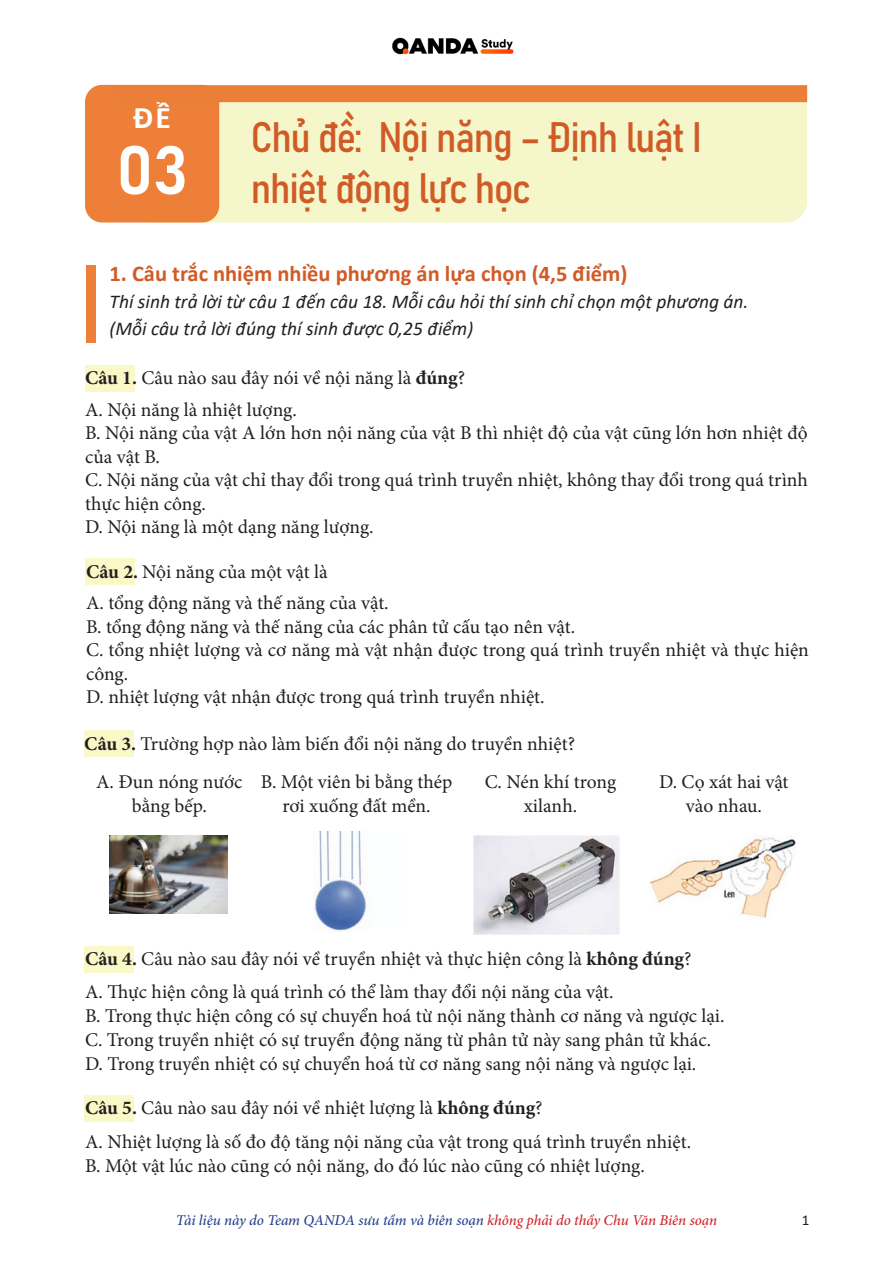
<style>
.page{position:relative;width:893px;height:1263px;background:#fff}
.page>*{position:absolute;margin:0;border:0;box-sizing:border-box;transform-origin:0 0}
.t1{font:67.5px "Bahnschrift";color:#fff}
.t2{font:42px "Bahnschrift";letter-spacing:-.03em;color:#d05b27}
.t3{font:700 31.5px "Calibri";color:#fff}
.t4{font:700 22.5px "Calibri";color:#d05b27}
.t5{font:19.5px/23.4px "Minion Pro";color:#231f20}
.t6{font:italic 19.5px "Calibri";color:#231f20}
.t7{font:italic 500 15px "Minion Pro";letter-spacing:-.005em;color:#253f8e}
.t8{font:15px "Calibri";color:#231f20}
.s1{font-weight:700}
.s2{color:#d1232a}
</style>
<div class="page">
<img style="left:392px;top:37px;width:122px;height:18px">
<div style="left:84px;top:1095px;width:50px;height:27px;background:#faf8c6"></div>
<div style="left:84px;top:946px;width:50px;height:26px;background:#faf8c6"></div>
<div style="left:84px;top:731px;width:50px;height:26px;background:#faf8c6"></div>
<div style="left:85px;top:559px;width:49px;height:26px;background:#faf8c6"></div>
<div style="left:85px;top:365px;width:49px;height:27px;background:#faf8c6"></div>
<div style="left:128px;top:86px;width:679px;height:136px;background:#f5f6ca;border-radius:21px"></div>
<div style="left:85px;top:85px;width:134px;height:137px;background:#ee7f38;border-radius:17px"></div>
<div style="left:114px;top:85px;width:693px;height:17px;background:#ec7f38"></div>
<div style="left:86px;top:265px;width:10px;height:77px;background:#ee7f38"></div>
<img style="left:110px;top:835px;width:118px;height:79px">
<img style="left:314px;top:832px;width:53px;height:99px">
<img style="left:473px;top:835px;width:146px;height:99px">
<img style="left:649px;top:835px;width:147px;height:83px">
<p class="t3" style="left:133px;top:96px;width:39px">ĐỀ</p>
<p class="t1" style="left:116px;top:119px;width:74px">03</p>
<p class="t2" style="left:251px;top:106px;width:453px">Chủ đề: Nội năng – Định luật I</p>
<p class="t2" style="left:251px;top:156px;width:281px">nhiệt động lực học</p>
<p class="t4" style="left:110px;top:258px;width:519px">1. Câu trắc nhiệm nhiều phương án lựa chọn (4,5 điểm)</p>
<p class="t6" style="left:110px;top:288px;width:640px">Thí sinh trả lời từ câu 1 đến câu 18. Mỗi câu hỏi thí sinh chỉ chọn một phương án.</p>
<p class="t6" style="left:110px;top:315px;width:365px">(Mỗi câu trả lời đúng thí sinh được 0,25 điểm)</p>
<p class="t5" style="left:85px;top:362px;width:382px;line-height:32px"><span class="s1">Câu 1.</span> Câu nào sau đây nói về nội năng là <span class="s1">đúng</span>?<br>A. Nội năng là nhiệt lượng.</p>
<p class="t5" style="left:85px;top:422px;width:724px">B. Nội năng của vật A lớn hơn nội năng của vật B thì nhiệt độ của vật cũng lớn hơn nhiệt độ của vật B.<br>C. Nội năng của vật chỉ thay đổi trong quá trình truyền nhiệt, không thay đổi trong quá trình thực hiện công.<br>D. Nội năng là một dạng năng lượng.</p>
<p class="t5" style="left:86px;top:555px;width:304px;line-height:32px"><span class="s1">Câu 2.</span> Nội năng của một vật là<br>A. tổng động năng và thế năng của vật.</p>
<p class="t5" style="left:86px;top:615px;width:724px">B. tổng động năng và thế năng của các phân tử cấu tạo nên vật.<br>C. tổng nhiệt lượng và cơ năng mà vật nhận được trong quá trình truyền nhiệt và thực hiện công.<br>D. nhiệt lượng vật nhận được trong quá trình truyền nhiệt.</p>
<p class="t5" style="left:96px;top:724px;width:480px;line-height:38.7px;text-indent:-12px"><span class="s1">Câu 3.</span> Trường hợp nào làm biến đổi nội năng do truyền nhiệt?<br>A. Đun nóng nước</p>
<p class="t5" style="left:132px;top:794px;width:76px">bằng bếp.</p>
<p class="t5" style="left:261px;top:770px;width:193px;text-align:center">B. Một viên bi bằng thép rơi xuống đất mền.</p>
<p class="t5" style="left:485px;top:770px;width:133px;text-align:center">C. Nén khí trong xilanh.</p>
<p class="t5" style="left:659px;top:770px;width:131px;text-align:center">D. Cọ xát hai vật vào nhau.</p>
<p class="t5" style="left:85px;top:942px;width:608px;line-height:33.5px"><span class="s1">Câu 4.</span> Câu nào sau đây nói về truyền nhiệt và thực hiện công là <span class="s1">không đúng</span>?<br>A. Thực hiện công là quá trình có thể làm thay đổi nội năng của vật.</p>
<p class="t5" style="left:85px;top:1004px;width:641px;line-height:24px">B. Trong thực hiện công có sự chuyển hoá từ nội năng thành cơ năng và ngược lại.<br>C. Trong truyền nhiệt có sự truyền động năng từ phân tử này sang phân tử khác.<br>D. Trong truyền nhiệt có sự chuyển hoá từ cơ năng sang nội năng và ngược lại.</p>
<p class="t5" style="left:85px;top:1091px;width:608px;line-height:33.5px"><span class="s1">Câu 5.</span> Câu nào sau đây nói về nhiệt lượng là <span class="s1">không đúng</span>?<br>A. Nhiệt lượng là số đo độ tăng nội năng của vật trong quá trình truyền nhiệt.</p>
<p class="t5" style="left:85px;top:1154px;width:561px">B. Một vật lúc nào cũng có nội năng, do đó lúc nào cũng có nhiệt lượng.</p>
<p class="t7" style="left:176px;top:1210px;width:543px">Tài liệu này do Team QANDA sưu tầm và biên soạn <span class="s2">không phải do thầy Chu Văn Biên soạn</span></p>
<p class="t8" style="left:802px;top:1209px;width:9px">1</p>
</div>
